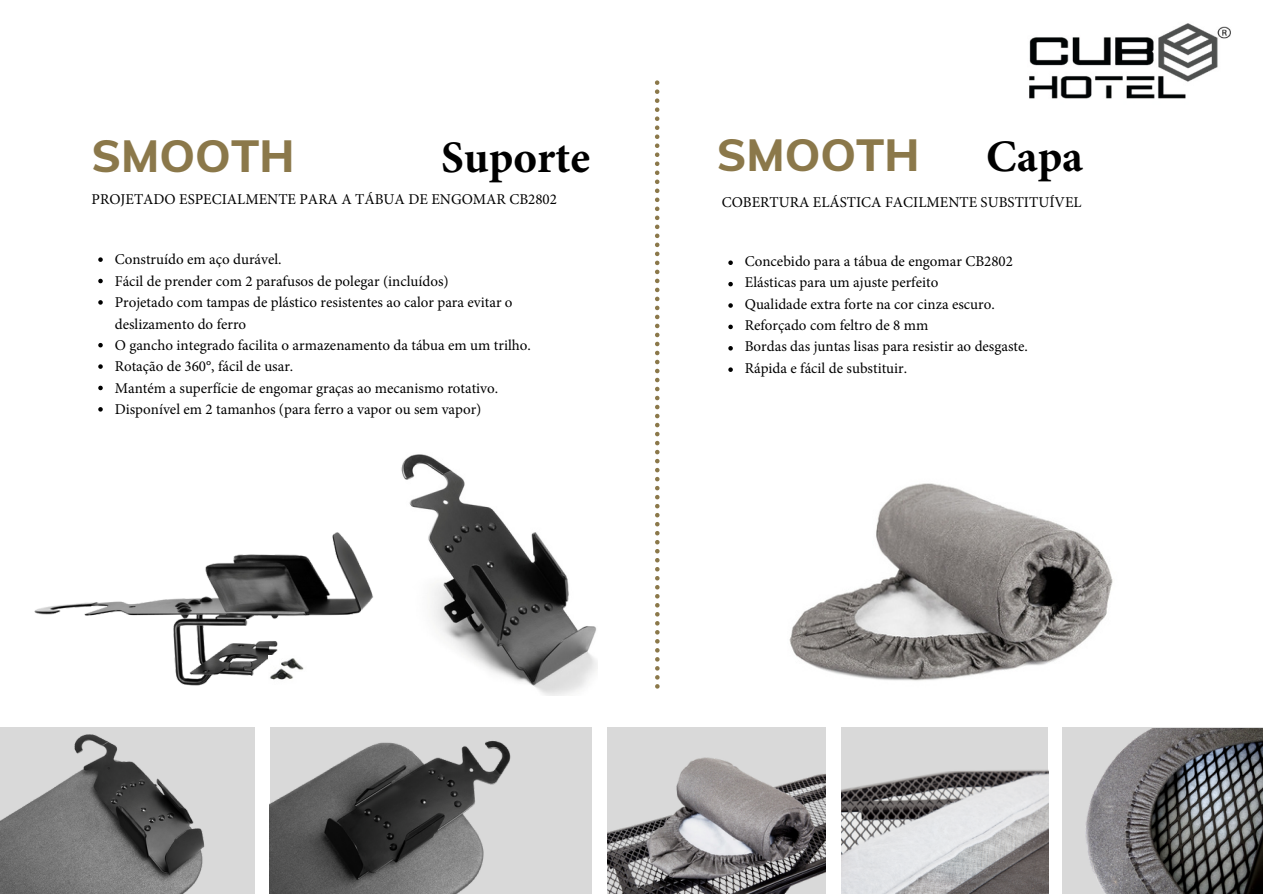
<style>
.page{position:relative;width:1263px;height:894px;background:#fff}
.page>*{position:absolute;margin:0;border:0;box-sizing:border-box;transform-origin:0 0}
.t1{font:800 45px "Muli";color:#8b784a}
.t2{font:700 45px "Minion Pro";color:#000}
.t3{font:15px/21.3px "Minion Pro";color:#000}
</style>
<div class="page">
<div style="left:607px;top:727px;width:219px;height:166px;background:#d9d9d9"></div>
<div style="left:841px;top:727px;width:207px;height:166px;background:#d9d9d9"></div>
<img style="left:789px;top:483px;width:324px;height:198px">
<img style="left:607px;top:757px;width:219px;height:136px">
<img style="left:841px;top:770px;width:207px;height:123px">
<img style="left:1062px;top:728px;width:201px;height:165px">
<img style="left:401px;top:454px;width:196px;height:237px">
<img style="left:34px;top:478px;width:377px;height:213px">
<img style="left:269px;top:655px;width:38px;height:28px">
<img style="left:288px;top:691px;width:304px;height:202px">
<img style="left:0;top:727px;width:288px;height:166px">
<svg style="left:98px;top:257px;width:5px;height:5px"></svg>
<svg style="left:98px;top:279px;width:5px;height:4px"></svg>
<svg style="left:98px;top:300px;width:5px;height:4px"></svg>
<svg style="left:98px;top:343px;width:5px;height:4px"></svg>
<svg style="left:98px;top:364px;width:5px;height:5px"></svg>
<svg style="left:98px;top:385px;width:5px;height:5px"></svg>
<svg style="left:98px;top:407px;width:5px;height:4px"></svg>
<svg style="left:728px;top:260px;width:5px;height:5px"></svg>
<svg style="left:728px;top:282px;width:5px;height:4px"></svg>
<svg style="left:728px;top:303px;width:5px;height:5px"></svg>
<svg style="left:728px;top:324px;width:5px;height:5px"></svg>
<svg style="left:728px;top:346px;width:5px;height:4px"></svg>
<svg style="left:728px;top:367px;width:5px;height:5px"></svg>
<svg style="left:655px;top:80px;width:5px;height:608px"></svg>
<img style="left:1029px;top:23px;width:202px;height:76px">
<p class="t1" style="left:92px;top:126px;width:204px">SMOOTH</p>
<p class="t2" style="left:441px;top:126px;width:151px">Suporte</p>
<p class="t3" style="left:92px;top:188px;width:467px">PROJETADO ESPECIALMENTE PARA A TÁBUA DE ENGOMAR CB2802</p>
<p class="t3" style="left:115px;top:249px;width:418px">Construído em aço durável.<br>Fácil de prender com 2 parafusos de polegar (incluídos)<br>Projetado com tampas de plástico resistentes ao calor para evitar o deslizamento do ferro<br>O gancho integrado facilita o armazenamento da tábua em um trilho.<br>Rotação de 360°, fácil de usar.<br>Mantém a superfície de engomar graças ao mecanismo rotativo.<br>Disponível em 2 tamanhos (para ferro a vapor ou sem vapor)</p>
<p class="t1" style="left:717px;top:125px;width:204px">SMOOTH</p>
<p class="t2" style="left:986px;top:124px;width:99px">Capa</p>
<p class="t3" style="left:722px;top:192px;width:361px">COBERTURA ELÁSTICA FACILMENTE SUBSTITUÍVEL</p>
<p class="t3" style="left:745px;top:250px;width:285px">Concebido para a tábua de engomar CB2802<br>Elásticas para um ajuste perfeito<br>Qualidade extra forte na cor cinza escuro.<br>Reforçado com feltro de 8 mm<br>Bordas das juntas lisas para resistir ao desgaste.<br>Rápida e fácil de substituir.</p>
</div>
